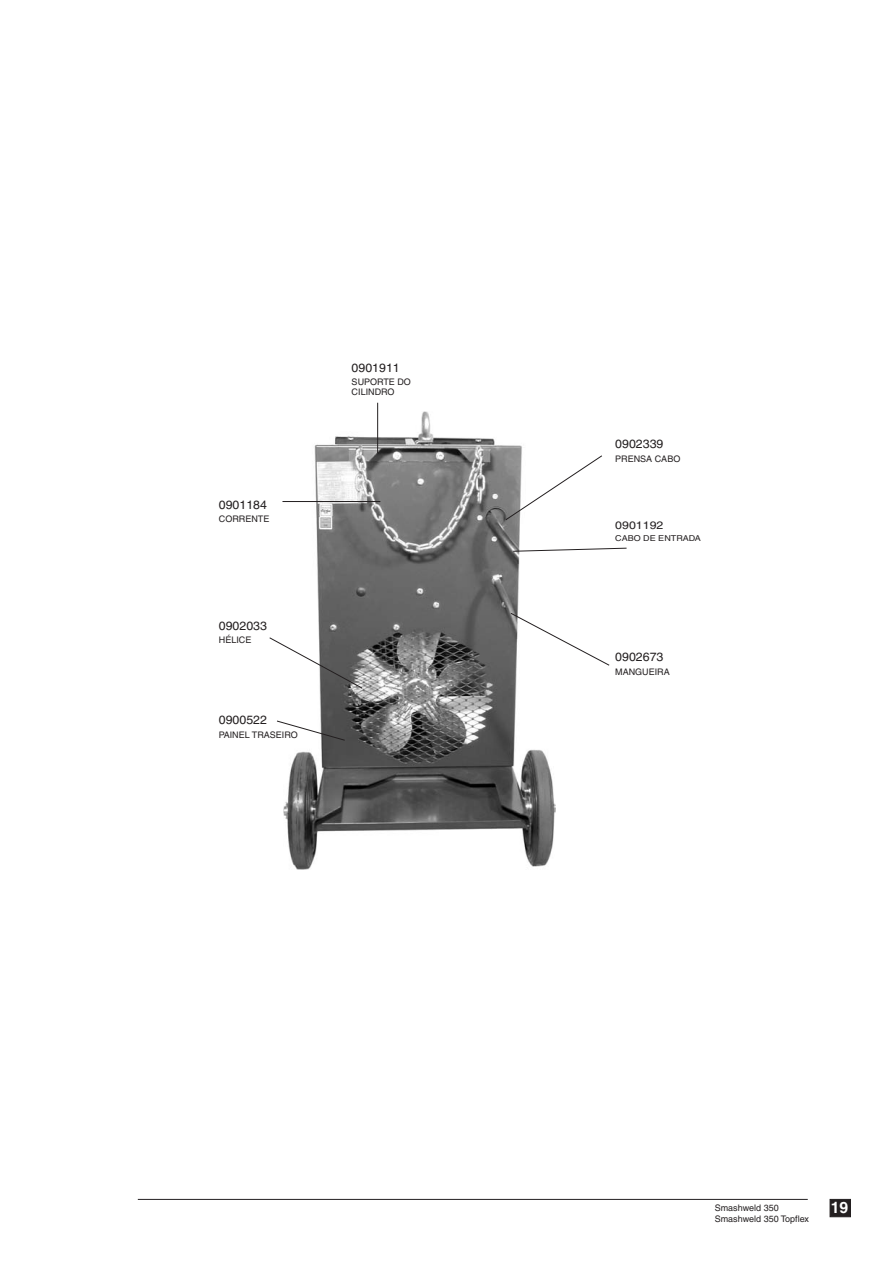
<style>
.page{position:relative;width:893px;height:1263px;background:#fff}
.page>*{position:absolute;margin:0;border:0;box-sizing:border-box;transform-origin:0 0}
.t1{font:700 15.75px "Helvetica";color:#fff}
.t2{font:12px "Helvetica";color:#231f20}
.t3{font:10.8px "Helvetica";color:#231f20;scale:1.14 1}
.t4{font:9px/10.4px "Helvetica";color:#231f20}
.t5{font:8.1px "Helvetica";color:#231f20;scale:1.11 1}
</style>
<div class="page">
<div style="left:829px;top:1199px;width:21px;height:18px;background:#231f20;border:1px solid #231f20"></div>
<hr style="left:138px;top:1199px;width:669px;height:1px;background:#231f20">
<img style="left:283px;top:741px;width:272px;height:129px">
<svg style="left:269px;top:402px;width:358px;height:339px"></svg>
<h2 class="t2" style="left:219px;top:500px;width:50px">0901184</h2>
<p class="t4" style="left:219px;top:514px;width:52px">CORRENTE</p>
<h2 class="t2" style="left:219px;top:621px;width:50px">0902033</h2>
<p class="t4" style="left:219px;top:636px;width:34px">HÉLICE</p>
<h2 class="t2" style="left:219px;top:716px;width:50px">0900522</h2>
<p class="t4" style="left:219px;top:730px;width:80px">PAINEL TRASEIRO</p>
<h2 class="t2" style="left:351px;top:363px;width:50px">0901911</h2>
<p class="t4" style="left:351px;top:378px;width:61px">SUPORTE DO<br>CILINDRO</p>
<h2 class="t2" style="left:615px;top:440px;width:50px">0902339</h2>
<p class="t4" style="left:615px;top:454px;width:67px">PRENSA CABO</p>
<p class="t3" style="left:615px;top:522px;width:44px">0901192</p>
<p class="t5" style="left:615px;top:536px;width:79px">CABO DE ENTRADA</p>
<h2 class="t2" style="left:615px;top:653px;width:50px">0902673</h2>
<p class="t4" style="left:615px;top:667px;width:56px">MANGUEIRA</p>
<p class="t4" style="left:714px;top:1204px;width:65px">Smashweld 350</p>
<h1 class="t1" style="left:830px;top:1201px;width:19px">19</h1>
<p class="t4" style="left:714px;top:1214px;width:96px">Smashweld 350 Topflex</p>
</div>
